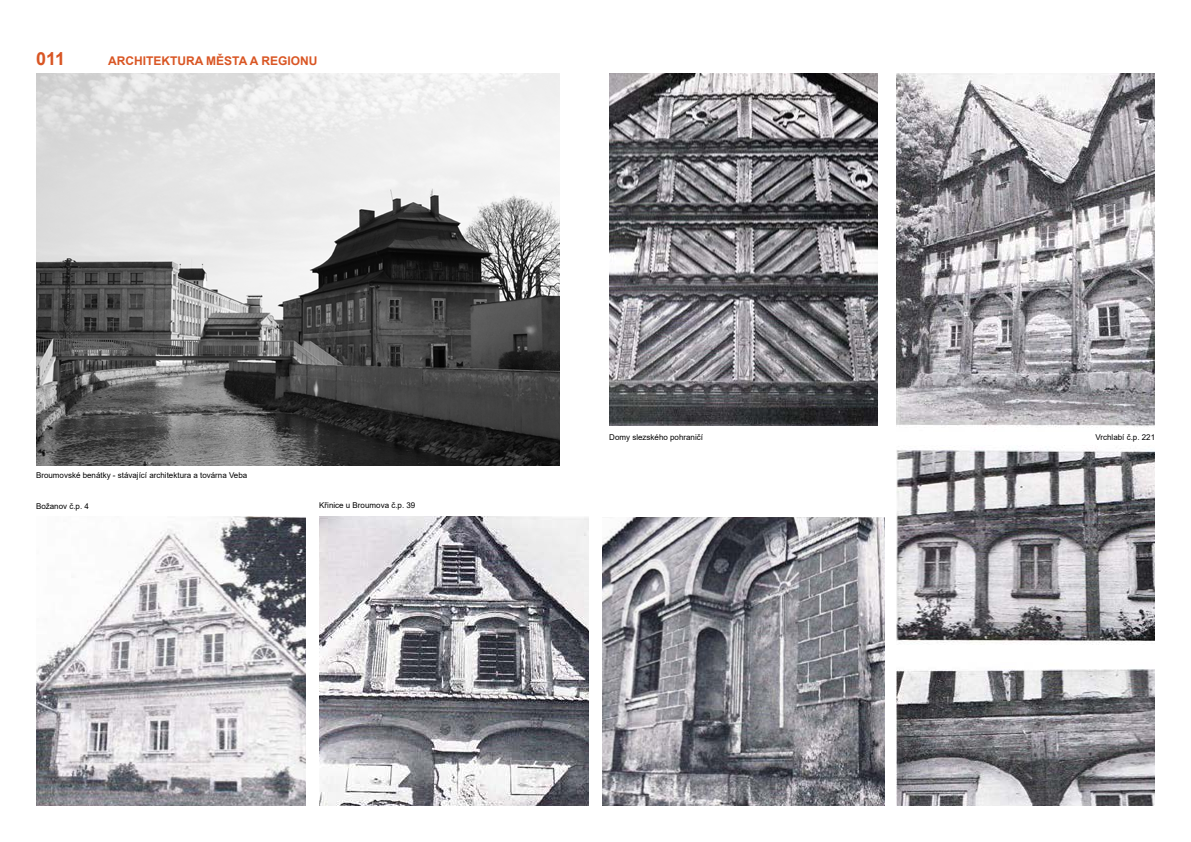
<style>
.page{position:relative;width:1191px;height:842px;background:#fff}
.page>*{position:absolute;margin:0;border:0;box-sizing:border-box;transform-origin:0 0}
.t1{font:700 18px "Arial";color:#d95624}
.t2{font:700 12px "Arial";color:#d95624}
.t3{font:8px "Arial";color:#000}
</style>
<div class="page">
<img style="left:609px;top:73px;width:268px;height:353px">
<img style="left:896px;top:73px;width:258px;height:354px">
<img style="left:896px;top:448px;width:259px;height:196px">
<img style="left:896px;top:669px;width:259px;height:137px">
<img style="left:36px;top:517px;width:269px;height:289px">
<img style="left:319px;top:517px;width:269px;height:289px">
<img style="left:602px;top:517px;width:282px;height:289px">
<img style="left:36px;top:73px;width:523px;height:393px">
<h1 class="t1" style="left:36px;top:46px;width:31px">011</h1>
<h2 class="t2" style="left:108px;top:53px;width:211px">ARCHITEKTURA MĚSTA A REGIONU</h2>
<p class="t3" style="left:36px;top:469px;width:213px">Broumovské benátky - stávající architektura a továrna Veba</p>
<p class="t3" style="left:36px;top:501px;width:54px">Božanov č.p. 4</p>
<p class="t3" style="left:319px;top:500px;width:98px">Křinice u Broumova č.p. 39</p>
<p class="t3" style="left:609px;top:432px;width:95px">Domy slezského pohraničí</p>
<p class="t3" style="left:1095px;top:432px;width:61px">Vrchlabí č.p. 221</p>
</div>
